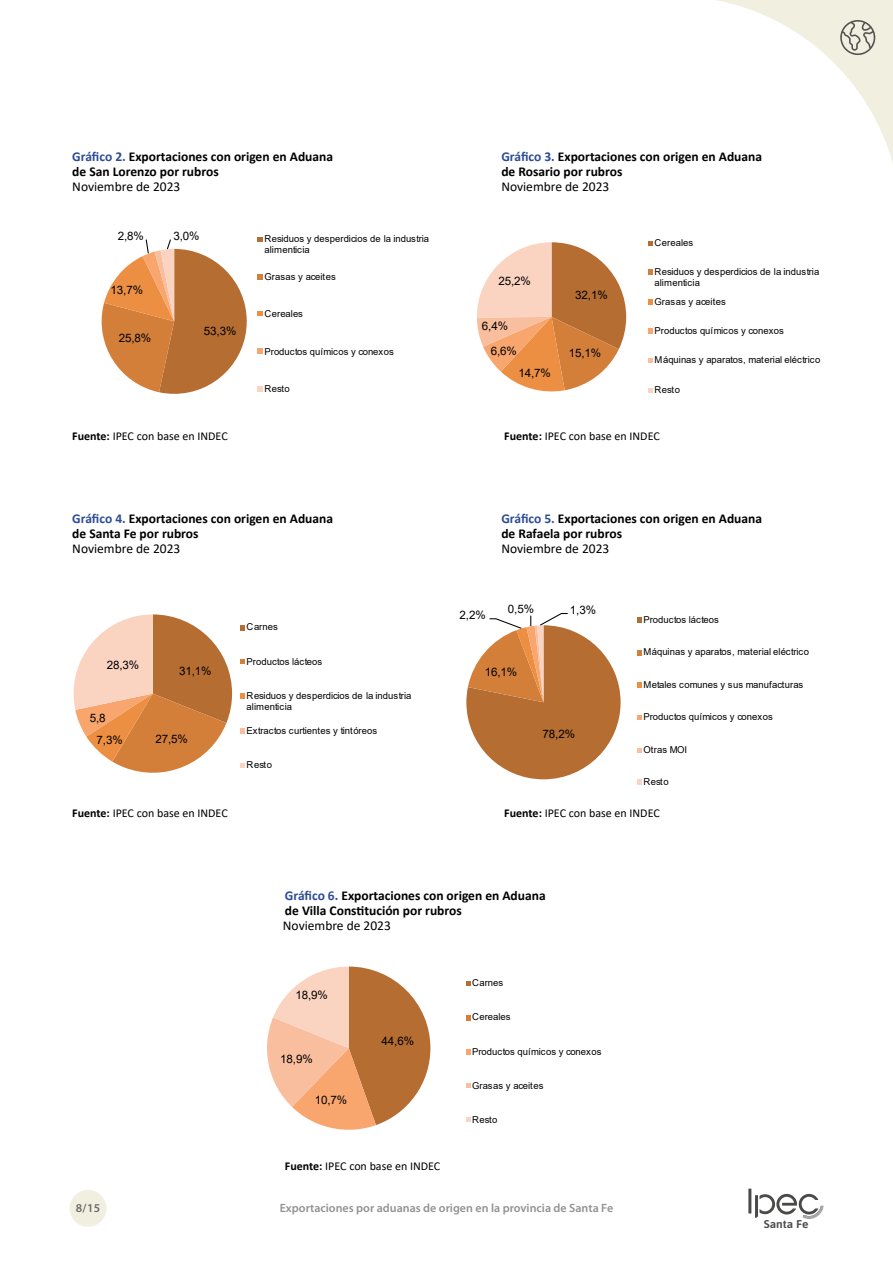
<style>
.page{position:relative;width:893px;height:1263px;background:#fff}
.page>*{position:absolute;margin:0;border:0;box-sizing:border-box;transform-origin:0 0}
.t1{font:700 13.5px/15px "Calibri";color:#000}
.t2{font:13.5px "Calibri";color:#000}
.t3{font:12px "Calibri";color:#000}
.t4{font:600 12px "Myriad Pro";color:#929291}
.t5{font:600 12px "Myriad Pro";color:#6a6a69}
.t6{font:11.55px "Arial";letter-spacing:-.01em;color:#000}
.t7{font:600 11.25px "Asap";color:#4a4a49;scale:1.06 1}
.t8{font:9.45px/10.9px "Arial";color:#000}
.s1{color:#2d4c95}
.s2{font-weight:700}
</style>
<div class="page">
<div style="left:70px;top:1190px;width:36px;height:37px;background:#f1f0e0;border-radius:50%"></div>
<hr style="left:748px;top:1188px;width:3px;height:25px;background:#4a4a49">
<svg style="left:755px;top:1193px;width:69px;height:26px"></svg>
<svg style="left:717px;top:0;width:176px;height:163px"></svg>
<svg style="left:101px;top:239px;width:146px;height:155px"></svg>
<svg style="left:258px;top:237px;width:5px;height:4px"></svg>
<svg style="left:258px;top:274px;width:5px;height:5px"></svg>
<svg style="left:258px;top:312px;width:5px;height:4px"></svg>
<svg style="left:258px;top:349px;width:5px;height:5px"></svg>
<svg style="left:258px;top:387px;width:5px;height:5px"></svg>
<svg style="left:477px;top:242px;width:149px;height:150px"></svg>
<svg style="left:648px;top:241px;width:5px;height:4px"></svg>
<svg style="left:648px;top:270px;width:5px;height:5px"></svg>
<svg style="left:648px;top:299px;width:5px;height:6px"></svg>
<svg style="left:648px;top:329px;width:5px;height:5px"></svg>
<svg style="left:648px;top:358px;width:5px;height:5px"></svg>
<svg style="left:648px;top:388px;width:5px;height:4px"></svg>
<svg style="left:73px;top:614px;width:159px;height:159px"></svg>
<svg style="left:240px;top:625px;width:4px;height:5px"></svg>
<svg style="left:240px;top:660px;width:4px;height:4px"></svg>
<svg style="left:240px;top:694px;width:4px;height:5px"></svg>
<svg style="left:240px;top:728px;width:4px;height:6px"></svg>
<svg style="left:240px;top:763px;width:4px;height:4px"></svg>
<svg style="left:466px;top:613px;width:155px;height:166px"></svg>
<svg style="left:637px;top:617px;width:4px;height:5px"></svg>
<svg style="left:637px;top:650px;width:4px;height:5px"></svg>
<svg style="left:637px;top:683px;width:4px;height:5px"></svg>
<svg style="left:637px;top:715px;width:4px;height:4px"></svg>
<svg style="left:637px;top:748px;width:4px;height:4px"></svg>
<svg style="left:637px;top:780px;width:4px;height:5px"></svg>
<svg style="left:267px;top:966px;width:163px;height:164px"></svg>
<svg style="left:466px;top:981px;width:4px;height:4px"></svg>
<svg style="left:466px;top:1015px;width:4px;height:5px"></svg>
<svg style="left:466px;top:1049px;width:4px;height:5px"></svg>
<svg style="left:466px;top:1084px;width:4px;height:4px"></svg>
<svg style="left:466px;top:1117px;width:4px;height:5px"></svg>
<h1 class="t1" style="left:72px;top:149px;width:262px"><span class="s1">Gráfico 2.</span> Exportaciones con origen en Aduana</h1>
<h1 class="t1" style="left:501px;top:149px;width:262px"><span class="s1">Gráfico 3.</span> Exportaciones con origen en Aduana</h1>
<h1 class="t1" style="left:72px;top:164px;width:148px">de San Lorenzo por rubros</h1>
<h1 class="t1" style="left:501px;top:164px;width:123px">de Rosario por rubros</h1>
<h1 class="t2" style="left:72px;top:177px;width:110px">Noviembre de 2023</h1>
<h1 class="t2" style="left:501px;top:177px;width:110px">Noviembre de 2023</h1>
<p class="t6" style="left:118px;top:228px;width:28px">2,8%</p>
<p class="t6" style="left:173px;top:228px;width:28px">3,0%</p>
<p class="t8" style="left:264px;top:233px;width:166px">Residuos y desperdicios de la industria alimenticia</p>
<p class="t8" style="left:264px;top:271px;width:73px">Grasas y aceites</p>
<p class="t8" style="left:264px;top:308px;width:40px">Cereales</p>
<p class="t8" style="left:264px;top:346px;width:131px">Productos químicos y conexos</p>
<p class="t8" style="left:264px;top:383px;width:27px">Resto</p>
<p class="t3" style="left:72px;top:428px;width:157px"><span class="s2">Fuente:</span> IPEC con base en INDEC</p>
<p class="t3" style="left:504px;top:428px;width:157px"><span class="s2">Fuente:</span> IPEC con base en INDEC</p>
<p class="t8" style="left:655px;top:237px;width:40px">Cereales</p>
<p class="t8" style="left:655px;top:267px;width:166px">Residuos y desperdicios de la industria alimenticia</p>
<p class="t8" style="left:655px;top:296px;width:73px">Grasas y aceites</p>
<p class="t8" style="left:655px;top:325px;width:131px">Productos químicos y conexos</p>
<p class="t8" style="left:655px;top:354px;width:167px">Máquinas y aparatos, material eléctrico</p>
<p class="t8" style="left:655px;top:384px;width:27px">Resto</p>
<p class="t6" style="left:498px;top:273px;width:34px">25,2%</p>
<p class="t6" style="left:111px;top:282px;width:34px">13,7%</p>
<p class="t6" style="left:575px;top:287px;width:34px">32,1%</p>
<p class="t6" style="left:482px;top:318px;width:28px">6,4%</p>
<p class="t6" style="left:204px;top:323px;width:34px">53,3%</p>
<p class="t6" style="left:119px;top:330px;width:34px">25,8%</p>
<p class="t6" style="left:491px;top:343px;width:28px">6,6%</p>
<p class="t6" style="left:569px;top:345px;width:34px">15,1%</p>
<p class="t6" style="left:518px;top:365px;width:34px">14,7%</p>
<h1 class="t1" style="left:72px;top:511px;width:262px"><span class="s1">Gráfico 4.</span> Exportaciones con origen en Aduana</h1>
<h1 class="t1" style="left:501px;top:511px;width:262px"><span class="s1">Gráfico 5.</span> Exportaciones con origen en Aduana</h1>
<h1 class="t1" style="left:72px;top:526px;width:128px">de Santa Fe por rubros</h1>
<h1 class="t1" style="left:501px;top:526px;width:122px">de Rafaela por rubros</h1>
<h1 class="t2" style="left:72px;top:539px;width:110px">Noviembre de 2023</h1>
<h1 class="t2" style="left:501px;top:539px;width:110px">Noviembre de 2023</h1>
<p class="t6" style="left:107px;top:657px;width:34px">28,3%</p>
<p class="t6" style="left:90px;top:710px;width:17px">5,8</p>
<p class="t6" style="left:179px;top:663px;width:34px">31,1%</p>
<p class="t6" style="left:97px;top:732px;width:28px">7,3%</p>
<p class="t6" style="left:155px;top:731px;width:34px">27,5%</p>
<p class="t8" style="left:247px;top:621px;width:33px">Carnes</p>
<p class="t8" style="left:247px;top:656px;width:77px">Productos lácteos</p>
<p class="t8" style="left:247px;top:690px;width:166px">Residuos y desperdicios de la industria alimenticia</p>
<p class="t8" style="left:247px;top:725px;width:132px">Extractos curtientes y tintóreos</p>
<p class="t8" style="left:247px;top:759px;width:27px">Resto</p>
<p class="t6" style="left:459px;top:607px;width:28px">2,2%</p>
<p class="t6" style="left:508px;top:601px;width:28px">0,5%</p>
<p class="t6" style="left:570px;top:602px;width:28px">1,3%</p>
<p class="t6" style="left:485px;top:664px;width:34px">16,1%</p>
<p class="t6" style="left:543px;top:726px;width:34px">78,2%</p>
<p class="t8" style="left:643px;top:614px;width:77px">Productos lácteos</p>
<p class="t8" style="left:643px;top:646px;width:167px">Máquinas y aparatos, material eléctrico</p>
<p class="t8" style="left:643px;top:679px;width:162px">Metales comunes y sus manufacturas</p>
<p class="t8" style="left:643px;top:711px;width:131px">Productos químicos y conexos</p>
<p class="t8" style="left:643px;top:744px;width:45px">Otras MOI</p>
<p class="t8" style="left:643px;top:776px;width:27px">Resto</p>
<p class="t3" style="left:72px;top:804px;width:157px"><span class="s2">Fuente:</span> IPEC con base en INDEC</p>
<p class="t3" style="left:504px;top:804px;width:157px"><span class="s2">Fuente:</span> IPEC con base en INDEC</p>
<h1 class="t1" style="left:285px;top:888px;width:262px"><span class="s1">Gráfico 6.</span> Exportaciones con origen en Aduana de Villa Constitución por rubros</h1>
<h1 class="t2" style="left:283px;top:916px;width:110px">Noviembre de 2023</h1>
<p class="t5" style="left:76px;top:1200px;width:26px">8/15</p>
<p class="t6" style="left:295px;top:987px;width:34px">18,9%</p>
<p class="t6" style="left:280px;top:1051px;width:34px">18,9%</p>
<p class="t6" style="left:315px;top:1092px;width:34px">10,7%</p>
<p class="t6" style="left:382px;top:1033px;width:34px">44,6%</p>
<p class="t3" style="left:285px;top:1157px;width:157px"><span class="s2">Fuente:</span> IPEC con base en INDEC</p>
<p class="t8" style="left:472px;top:977px;width:33px">Carnes</p>
<p class="t8" style="left:472px;top:1012px;width:40px">Cereales</p>
<p class="t8" style="left:472px;top:1046px;width:131px">Productos químicos y conexos</p>
<p class="t8" style="left:472px;top:1080px;width:73px">Grasas y aceites</p>
<p class="t8" style="left:472px;top:1114px;width:27px">Resto</p>
<p class="t4" style="left:280px;top:1200px;width:335px">Exportaciones por aduanas de origen en la provincia de Santa Fe</p>
<p class="t7" style="left:764px;top:1216px;width:44px">Santa Fe</p>
</div>
